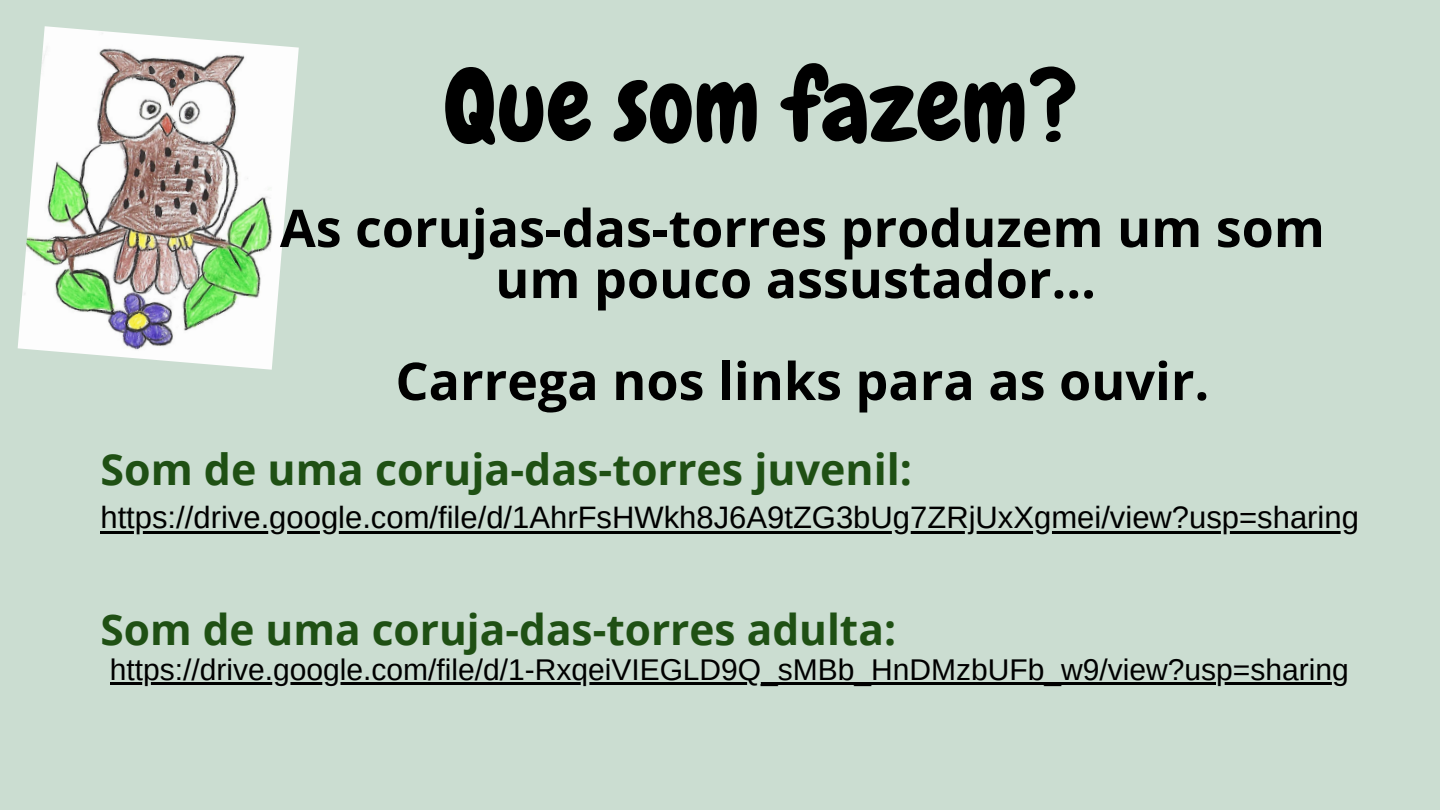
<style>
.page{position:relative;width:1440px;height:810px;background:#cbddd1}
.page>*{position:absolute;margin:0;border:0;box-sizing:border-box;transform-origin:0 0}
.t1{font:101.2px "Chewy";color:#000}
.t2{font:700 52px/51px "Open Sans";color:#000;text-align:center}
.t3{font:700 42.9px "Open Sans";color:#1f5014}
.t4{font:700 42.4px "Open Sans";color:#1f5014}
.t5{font:31px "Arimo";color:#000}
.t6{font:30px "Arimo";color:#000}
</style>
<div class="page">
<img style="left:18px;top:26px;width:281px;height:344px">
<hr style="left:100px;top:531px;width:1259px;height:3px;background:#000">
<hr style="left:110px;top:682px;width:1240px;height:3px;background:#000">
<p class="t1" style="left:443px;top:42px;width:636px">Que som fazem?</p>
<h1 class="t2" style="left:280px;top:201px;width:1046px">As corujas-das-torres produzem um som um pouco assustador...</h1>
<h2 class="t2" style="left:395px;top:354px;width:815px">Carrega nos links para as ouvir.</h2>
<h2 class="t3" style="left:100px;top:439px;width:813px">Som de uma coruja-das-torres juvenil:</h2>
<p class="t5" style="left:100px;top:500px;width:1260px">https://drive.google.com/file/d/1AhrFsHWkh8J6A9tZG3bUg7ZRjUxXgmei/view?usp=sharing</p>
<h3 class="t4" style="left:100px;top:599px;width:797px">Som de uma coruja-das-torres adulta:</h3>
<h3 class="t6" style="left:110px;top:653px;width:1240px">https://drive.google.com/file/d/1-RxqeiVIEGLD9Q_sMBb_HnDMzbUFb_w9/view?usp=sharing</h3>
</div>
